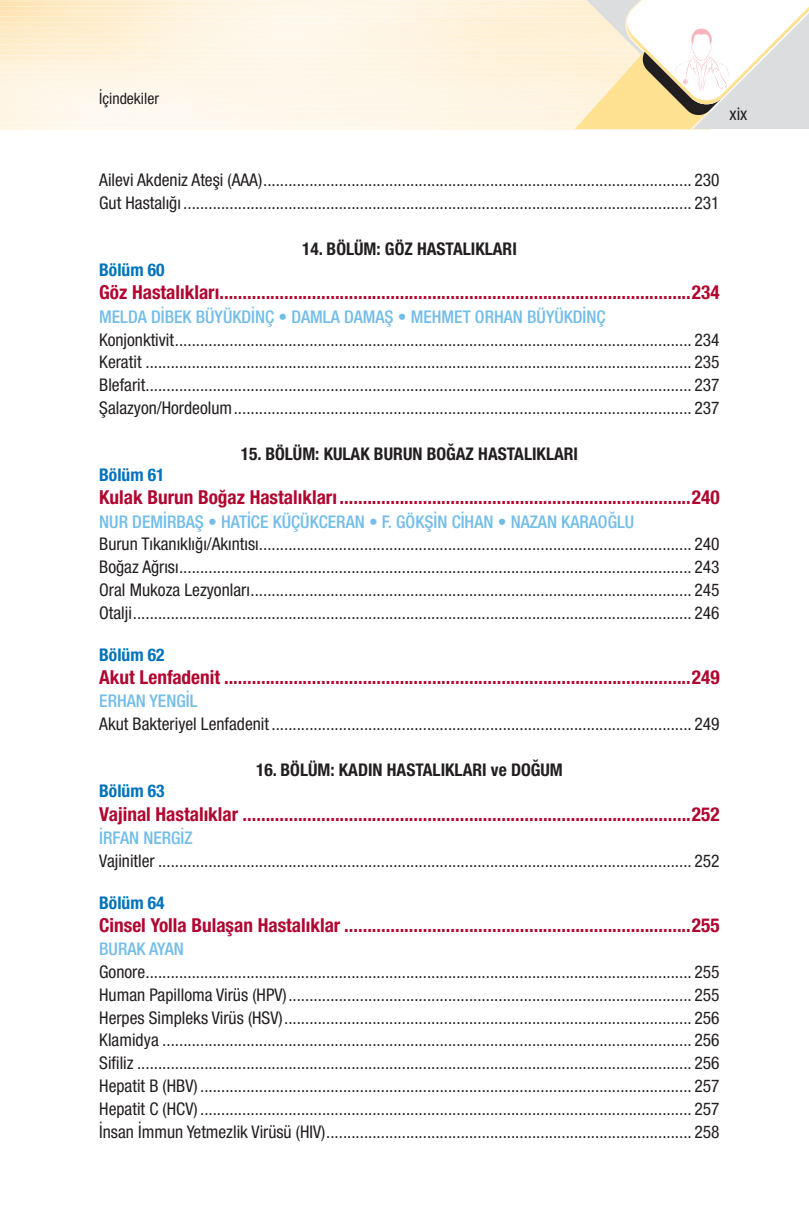
<style>
.page{position:relative;width:809px;height:1221px;background:#fff}
.page>*{position:absolute;margin:0;border:0;box-sizing:border-box;transform-origin:0 0}
.t1{font:700 19.25px "Helvetica 77 Cn";color:#b00630}
.t2{font:17.5px/22.8px "Helvetica 57 Cn";color:#231f20;text-align:justify}
.t3{font:17.5px "Helvetica 67 Med Cn";color:#73bde9}
.t4{font:700 17.5px "Helvetica 77 Cn";color:#231f20}
.t5{font:700 17.5px "Helvetica 77 Cn";color:#0072bc}
.t6{font:15.75px "Helvetica 57 Cn";color:#231f20}
</style>
<div class="page">
<svg style="left:575px;top:0;width:234px;height:129px"></svg>
<p class="t6" style="left:99px;top:89px;width:61px">İçindekiler</p>
<p class="t2" style="left:729px;top:102px;width:19px">xix</p>
<p class="t2" style="left:99px;top:168px;width:622px">Ailevi Akdeniz Ateşi (AAA)...................................................................................................... 230<br>Gut Hastalığı ......................................................................................................................... 231</p>
<p class="t4" style="left:302px;top:238px;width:216px">14. BÖLÜM: GÖZ HASTALIKLARI</p>
<p class="t5" style="left:99px;top:259px;width:67px">Bölüm 60</p>
<p class="t1" style="left:99px;top:281px;width:622px">Göz Hastalıkları......................................................................................................234</p>
<p class="t3" style="left:99px;top:306px;width:508px">MELDA DİBEK BÜYÜKDİNÇ • DAMLA DAMAŞ • MEHMET ORHAN BÜYÜKDİNÇ</p>
<p class="t2" style="left:99px;top:328px;width:622px">Konjonktivit........................................................................................................................... 234<br>Keratit .................................................................................................................................. 235<br>Blefarit.................................................................................................................................. 237<br>Şalazyon/Hordeolum............................................................................................................. 237</p>
<p class="t4" style="left:241px;top:443px;width:339px">15. BÖLÜM: KULAK BURUN BOĞAZ HASTALIKLARI</p>
<p class="t5" style="left:99px;top:464px;width:67px">Bölüm 61</p>
<p class="t1" style="left:99px;top:485px;width:622px">Kulak Burun Boğaz Hastalıkları ............................................................................240</p>
<p class="t3" style="left:99px;top:511px;width:536px">NUR DEMİRBAŞ • HATICE KÜÇÜKCERAN • F. GÖKŞIN CİHAN • NAZAN KARAOĞLU</p>
<p class="t2" style="left:99px;top:532px;width:622px">Burun Tıkanıklığı/Akıntısı....................................................................................................... 240<br>Boğaz Ağrısı.......................................................................................................................... 243<br>Oral Mukoza Lezyonları......................................................................................................... 245<br>Otalji..................................................................................................................................... 246</p>
<p class="t5" style="left:99px;top:644px;width:67px">Bölüm 62</p>
<p class="t1" style="left:99px;top:665px;width:622px">Akut Lenfadenit .....................................................................................................249</p>
<p class="t3" style="left:99px;top:690px;width:100px">ERHAN YENGİL</p>
<p class="t2" style="left:99px;top:712px;width:622px">Akut Bakteriyel Lenfadenit .................................................................................................... 249</p>
<p class="t4" style="left:256px;top:759px;width:308px">16. BÖLÜM: KADIN HASTALIKLARI ve DOĞUM</p>
<p class="t5" style="left:99px;top:780px;width:67px">Bölüm 63</p>
<p class="t1" style="left:99px;top:802px;width:622px">Vajinal Hastalıklar .................................................................................................252</p>
<p class="t3" style="left:99px;top:827px;width:95px">İRFAN NERGİZ</p>
<p class="t2" style="left:99px;top:849px;width:622px">Vajinitler ............................................................................................................................... 252</p>
<p class="t5" style="left:99px;top:891px;width:67px">Bölüm 64</p>
<p class="t1" style="left:99px;top:913px;width:622px">Cinsel Yolla Bulaşan Hastalıklar ...........................................................................255</p>
<p class="t3" style="left:99px;top:938px;width:86px">BURAK AYAN</p>
<p class="t2" style="left:99px;top:960px;width:622px">Gonore.................................................................................................................................. 255<br>Human Papilloma Virüs (HPV)................................................................................................ 255<br>Herpes Simpleks Virüs (HSV)................................................................................................. 256<br>Klamidya .............................................................................................................................. 256<br>Sifiliz .................................................................................................................................... 256<br>Hepatit B (HBV) ..................................................................................................................... 257<br>Hepatit C (HCV) ..................................................................................................................... 257<br>İnsan İmmun Yetmezlik Virüsü (HIV)....................................................................................... 258</p>
</div>
